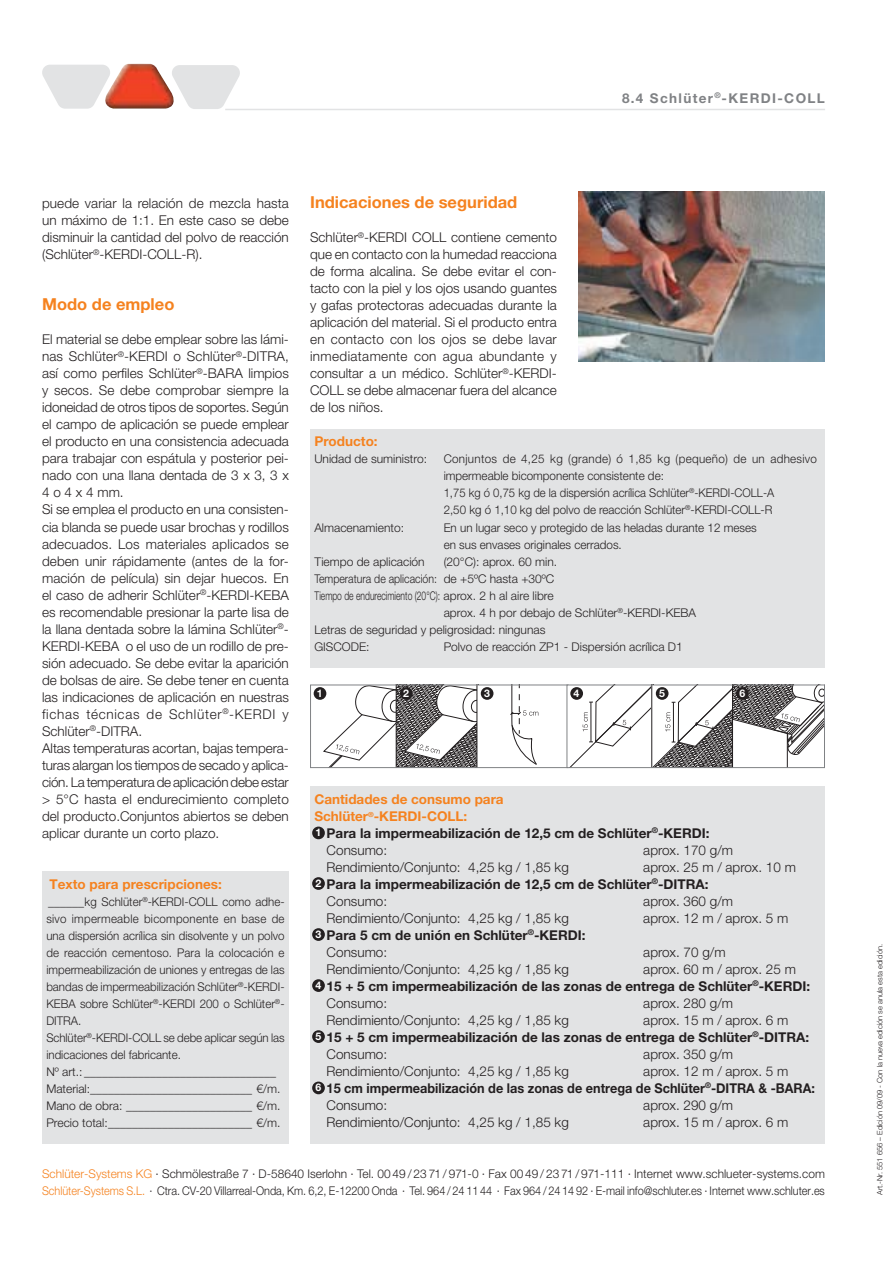
<style>
.page{position:relative;width:893px;height:1263px;background:#fff}
.page>*{position:absolute;margin:0;border:0;box-sizing:border-box;transform-origin:0 0}
.t1{font:700 16.5px "Helvetica Neue LT Pro";color:#f5821f}
.t2{font:300 13.5px/17px "Helvetica Neue LT Pro";color:#231f20;text-align:justify}
.t3{font:700 13.5px/17px "Helvetica Neue LT Pro";color:#231f20}
.t4{font:700 13.5px/17px "Helvetica Neue LT Pro";color:#231f20;scale:.94 1}
.t5{font:700 13.5px/17px "Helvetica Neue LT Pro";color:#f5821f}
.t6{font:700 13.5px "Helvetica Neue LT Pro";letter-spacing:.1em;color:#808285}
.t7{font:300 12px/17px "Helvetica Neue LT Pro";color:#231f20}
.t8{font:300 12px "Helvetica Neue LT Pro";color:#231f20;scale:.71 1}
.t9{font:300 12px "Helvetica Neue LT Pro";color:#231f20;scale:.88 1}
.t10{font:700 10.5px "Helvetica Neue LT Pro";color:#fff}
.t11{font:300 7.5px "Helvetica Neue LT Pro";color:#231f20}
.s1{font-weight:300}
.s2{color:#f5821f}
</style>
<div class="page">
<hr style="left:225px;top:109px;width:600px;height:1px;background:#e2e3e4">
<svg style="left:42px;top:64px;width:198px;height:45px"></svg>
<div style="left:310px;top:429px;width:514px;height:239px;background:#e2e3e4"></div>
<img style="left:578px;top:191px;width:246px;height:170px">
<div style="left:310px;top:787px;width:514px;height:357px;background:#e2e3e4"></div>
<div style="left:312px;top:1082px;width:13px;height:12px;background:#231f20;border-radius:50%"></div>
<div style="left:312px;top:1030px;width:13px;height:13px;background:#231f20;border-radius:50%"></div>
<div style="left:312px;top:979px;width:13px;height:13px;background:#231f20;border-radius:50%"></div>
<div style="left:312px;top:928px;width:13px;height:13px;background:#231f20;border-radius:50%"></div>
<div style="left:312px;top:877px;width:13px;height:13px;background:#231f20;border-radius:50%"></div>
<div style="left:312px;top:827px;width:13px;height:12px;background:#231f20;border-radius:50%"></div>
<svg style="left:310px;top:685px;width:514px;height:84px"></svg>
<div style="left:566px;top:685px;width:258px;height:83px;border:1px solid #808285"></div>
<div style="left:313px;top:687px;width:13px;height:13px;background:#231f20;border-radius:50%"></div>
<div style="left:400px;top:687px;width:12px;height:13px;background:#231f20;border-radius:50%"></div>
<div style="left:481px;top:687px;width:12px;height:13px;background:#231f20;border-radius:50%"></div>
<div style="left:570px;top:687px;width:13px;height:13px;background:#231f20;border-radius:50%"></div>
<div style="left:655px;top:687px;width:13px;height:13px;background:#231f20;border-radius:50%"></div>
<div style="left:736px;top:687px;width:12px;height:13px;background:#231f20;border-radius:50%"></div>
<div style="left:42px;top:872px;width:247px;height:272px;background:#e2e3e4"></div>
<p class="t6" style="left:622px;top:93px;width:204px">8.4 Schlüter<sup>®</sup>-KERDI-COLL</p>
<p class="t2" style="left:42px;top:196px;width:248px">puede variar la relación de mezcla hasta un máximo de 1:1. En este caso se debe disminuir la cantidad del polvo de reacción (Schlüter<sup>®</sup>-KERDI-COLL-R).</p>
<p class="t1" style="left:42px;top:299px;width:134px">Modo de empleo</p>
<p class="t2" style="left:42px;top:332px;width:248px;text-align:left">El material se debe emplear sobre las lámi&shy;nas Schlüter<sup>®</sup>-KERDI o Schlüter<sup>®</sup>-DITRA, así como perfiles Schlüter<sup>®</sup>-BARA limpios y secos. Se debe comprobar siempre la idoneidad de otros tipos de soportes. Según el campo de aplicación se puede emplear el producto en una consistencia adecuada para trabajar con espátula y posterior pei&shy;nado con una llana dentada de 3 x 3, 3 x 4 o 4 x 4 mm.<br>Si se emplea el producto en una consisten&shy;cia blanda se puede usar brochas y rodillos adecuados. Los materiales aplicados se deben unir rápidamente (antes de la for&shy;mación de película) sin dejar huecos. En el caso de adherir Schlüter<sup>®</sup>-KERDI-KEBA es recomendable presionar la parte lisa de la llana dentada sobre la lámina Schlüter<sup>®</sup>- KERDI-KEBA o el uso de un rodillo de pre&shy;sión adecuado. Se debe evitar la aparición de bolsas de aire. Se debe tener en cuenta las indicaciones de aplicación en nuestras fichas técnicas de Schlüter<sup>®</sup>-KERDI y Schlüter<sup>®</sup>-DITRA.<br>Altas temperaturas acortan, bajas tempera&shy;turas alargan los tiempos de secado y aplica&shy;ción. La temperatura de aplicación debe estar &gt; 5°C hasta el endurecimiento completo del producto.Conjuntos abiertos se deben aplicar durante un corto plazo.</p>
<p class="t5" style="left:50px;top:877px;width:174px">Texto para prescripciones:</p>
<p class="t7" style="left:46px;top:894px;width:240px">______kg Schlüter<sup>®</sup>-KERDI-COLL como adhe&shy;sivo impermeable bicomponente en base de una dispersión acrílica sin disolvente y un polvo de reacción cementoso. Para la colocación e impermeabilización de uniones y entregas de las bandas de impermeabilización Schlüter<sup>®</sup>-KERDI-KEBA sobre Schlüter<sup>®</sup>-KERDI 200 o Schlüter<sup>®</sup>- DITRA.<br>Schlüter<sup>®</sup>-KERDI-COLL se debe aplicar según las indicaciones del fabricante.<br>Nº art.: ________________________________ Material:___________________________ €/m.<br>Mano de obra: _____________________ €/m.<br>Precio total: ________________________ €/m.</p>
<p class="t1" style="left:310px;top:197px;width:209px">Indicaciones de seguridad</p>
<p class="t2" style="left:310px;top:230px;width:248px">Schlüter<sup>®</sup>-KERDI COLL contiene cemento que en contacto con la humedad reacciona de forma alcalina. Se debe evitar el con&shy;tacto con la piel y los ojos usando guantes y gafas protectoras adecuadas durante la aplicación del material. Si el producto entra en contacto con los ojos se debe lavar inmediatamente con agua abundante y consultar a un médico. Schlüter<sup>®</sup>-KERDI-COLL se debe almacenar fuera del alcance de los niños.</p>
<p class="t5" style="left:314px;top:434px;width:65px">Producto:</p>
<p class="t7" style="left:314px;top:452px;width:114px">Unidad de suministro:</p>
<p class="t7" style="left:443px;top:452px;width:375px">Conjuntos de 4,25 kg (grande) ó 1,85 kg (pequeño) de un adhesivo impermeable bicomponente consistente de:<br>1,75 kg ó 0,75 kg de la dispersión acrílica Schlüter<sup>®</sup>-KERDI-COLL-A<br>2,50 kg ó 1,10 kg del polvo de reacción Schlüter<sup>®</sup>-KERDI-COLL-R</p>
<p class="t7" style="left:314px;top:520px;width:91px">Almacenamiento:</p>
<p class="t7" style="left:443px;top:520px;width:314px">En un lugar seco y protegido de las heladas durante 12 meses en sus envases originales cerrados.</p>
<p class="t7" style="left:314px;top:554px;width:112px">Tiempo de aplicación</p>
<p class="t7" style="left:443px;top:554px;width:115px">(20°C): aprox. 60 min.</p>
<p class="t9" style="left:314px;top:574px;width:274px">Temperatura de aplicación: de +5ºC hasta +30ºC</p>
<p class="t8" style="left:314px;top:591px;width:338px">Tiempo de endurecimiento (20°C): aprox. 2 h al aire libre</p>
<p class="t7" style="left:443px;top:605px;width:254px">aprox. 4 h por debajo de Schlüter<sup>®</sup>-KERDI-KEBA</p>
<p class="t7" style="left:314px;top:622px;width:232px">Letras de seguridad y peligrosidad: ningunas</p>
<p class="t7" style="left:314px;top:639px;width:57px">GISCODE:</p>
<p class="t7" style="left:443px;top:639px;width:240px">Polvo de reacción ZP1 - Dispersión acrílica D1</p>
<p class="t10" style="left:317px;top:689px;width:7px">1</p>
<p class="t10" style="left:403px;top:689px;width:7px">2</p>
<p class="t10" style="left:484px;top:689px;width:7px">3</p>
<p class="t10" style="left:573px;top:689px;width:7px">4</p>
<p class="t10" style="left:659px;top:689px;width:7px">5</p>
<p class="t10" style="left:739px;top:689px;width:7px">6</p>
<p class="t5" style="left:314px;top:792px;width:191px">Cantidades de consumo para<br>Schlüter<sup>®</sup>-KERDI-COLL:</p>
<p class="t3" style="left:326px;top:826px;width:384px">Para la impermeabilización de 12,5 cm de Schlüter<sup>®</sup>-KERDI:<br><span class="s1">Consumo:</span></p>
<p class="t10" style="left:315px;top:829px;width:7px">1</p>
<p class="t2" style="left:643px;top:843px;width:91px">aprox. 170 g/m</p>
<p class="t3" style="left:326px;top:860px;width:471px;text-indent:317px"><span class="s1">aprox. 25 m / aprox. 10 m<br></span>Para la impermeabilización de 12,5 cm de Schlüter<sup>®</sup>-DITRA:<br><span class="s1">Consumo:</span></p>
<p class="t2" style="left:326px;top:860px;width:244px">Rendimiento/Conjunto: 4,25 kg / 1,85 kg</p>
<p class="t10" style="left:315px;top:879px;width:7px">2</p>
<p class="t2" style="left:643px;top:894px;width:91px">aprox. 360 g/m</p>
<p class="t2" style="left:326px;top:911px;width:244px">Rendimiento/Conjunto: 4,25 kg / 1,85 kg</p>
<p class="t2" style="left:643px;top:911px;width:147px">aprox. 12 m / aprox. 5 m</p>
<p class="t3" style="left:326px;top:928px;width:260px">Para 5 cm de unión en Schlüter<sup>®</sup>-KERDI:<br><span class="s1">Consumo:</span></p>
<p class="t10" style="left:315px;top:931px;width:7px">3</p>
<p class="t2" style="left:643px;top:945px;width:84px">aprox. 70 g/m</p>
<p class="t3" style="left:326px;top:962px;width:485px;text-indent:317px"><span class="s1">aprox. 60 m / aprox. 25 m<br></span>15 + 5 cm impermeabilización de las zonas de entrega de Schlüter<sup>®</sup>-KERDI:<br><span class="s1">Consumo:</span></p>
<p class="t2" style="left:326px;top:962px;width:244px">Rendimiento/Conjunto: 4,25 kg / 1,85 kg</p>
<p class="t10" style="left:315px;top:982px;width:7px">4</p>
<p class="t2" style="left:643px;top:996px;width:91px">aprox. 280 g/m</p>
<p class="t3" style="left:326px;top:1013px;width:484px;text-indent:317px"><span class="s1">aprox. 15 m / aprox. 6 m<br></span>15 + 5 cm impermeabilización de las zonas de entrega de Schlüter<sup>®</sup>-DITRA:<br><span class="s1">Consumo:</span></p>
<p class="t2" style="left:326px;top:1013px;width:244px">Rendimiento/Conjunto: 4,25 kg / 1,85 kg</p>
<p class="t10" style="left:315px;top:1033px;width:7px">5</p>
<p class="t2" style="left:643px;top:1047px;width:91px">aprox. 350 g/m</p>
<p class="t4" style="left:326px;top:1064px;width:521px;text-indent:317px"><span class="s1">aprox. 12 m / aprox. 5 m<br></span>15 cm impermeabilización de las zonas de entrega de Schlüter<sup>®</sup>-DITRA &amp; -BARA:<br><span class="s1">Consumo:</span></p>
<p class="t2" style="left:326px;top:1064px;width:244px">Rendimiento/Conjunto: 4,25 kg / 1,85 kg</p>
<p class="t10" style="left:315px;top:1084px;width:7px">6</p>
<p class="t2" style="left:643px;top:1098px;width:91px">aprox. 290 g/m</p>
<p class="t2" style="left:326px;top:1115px;width:244px">Rendimiento/Conjunto: 4,25 kg / 1,85 kg</p>
<p class="t2" style="left:643px;top:1115px;width:147px">aprox. 15 m / aprox. 6 m</p>
<p class="t7" style="left:42px;top:1166px;width:784px"><span class="s2">Schlüter-Systems KG</span> · Schmölestraße 7 · D-58640 Iserlohn · Tel. 00 49 / 23 71 / 971-0 · Fax 00 49 / 23 71 / 971-111 · Internet www.schlueter-systems.com<br><span class="s2">Schlüter-Systems S.L.</span> · Ctra. CV-20 Villarreal-Onda, Km. 6,2, E-12200 Onda · Tel. 964 / 24 11 44 · Fax 964 / 24 14 92 · E-mail info@schluter.es · Internet www.schluter.es</p>
<p class="t11" style="left:876px;top:1195px;width:253px;rotate:-90deg">Art.-Nr. 551 656 – Edición 09/09 - Con la nueva edición se anula esta edición.</p>
</div>
